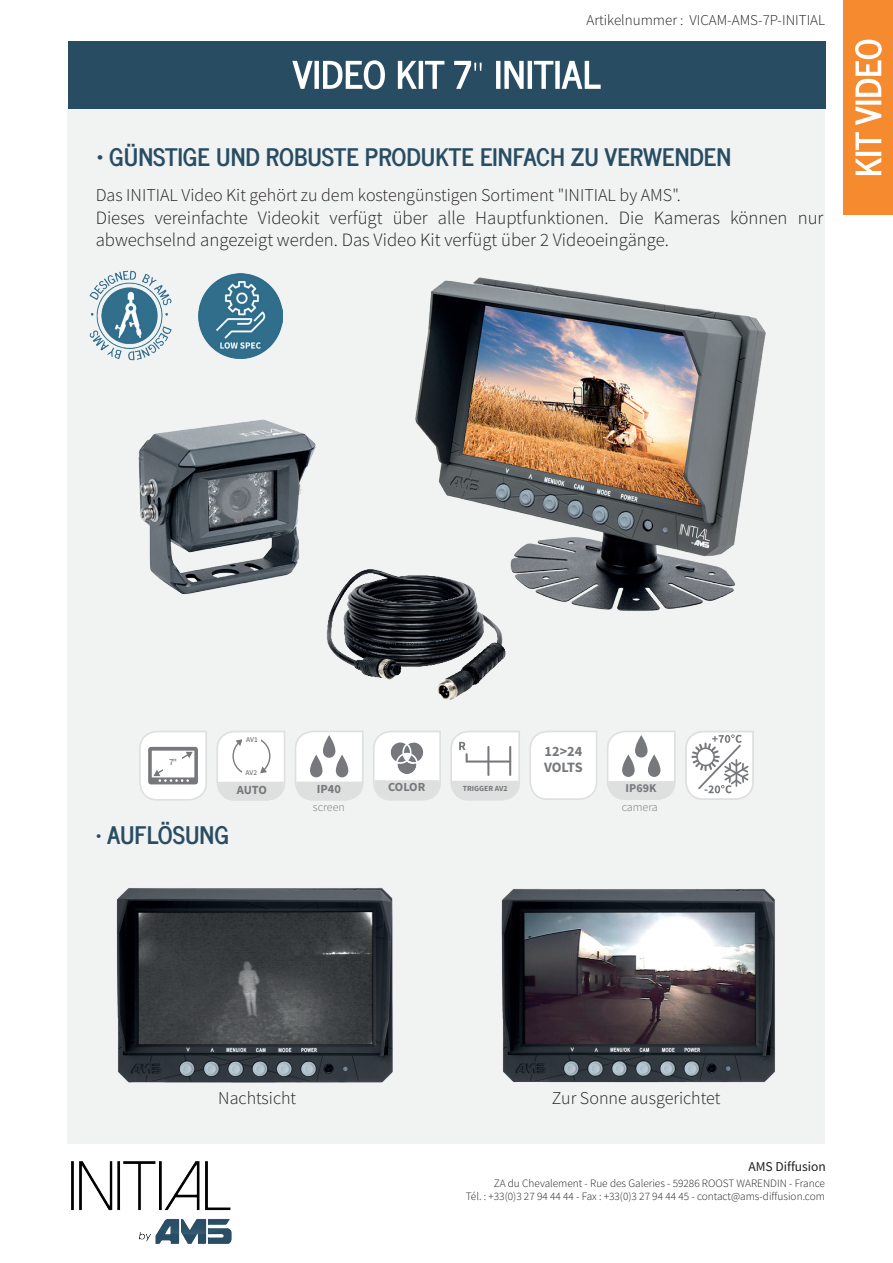
<style>
.page{position:relative;width:893px;height:1263px;background:#fff}
.page>*{position:absolute;margin:0;border:0;box-sizing:border-box;transform-origin:0 0}
.t1{font:700 24px "News Cycle";color:#284d63}
.t2{font:300 18.75px/22.5px "Mada";color:#231f20}
.t3{font:300 18px "Mada";color:#231f20}
.t4{font:300 15px "Mada";color:#231f20}
.t5{font:700 14.25px/15.6px "Mada";letter-spacing:-.005em;color:#76787b}
.t6{font:13.5px "Mada";color:#231f20}
.t7{font:700 12.45px "Mada";color:#76787b}
.t8{font:700 12.3px "Mada";color:#76787b}
.t9{font:300 12px "Mada";color:#76787b}
.t10{font:700 12px "Mada";color:#76787b}
.t11{font:300 11.25px/13.5px "Mada";color:#231f20;text-align:right}
.t12{font:500 9px "Mada";color:#76787b}
.t13{font:700 7.8px "Mada";color:#76787b}
.t14{font:500 7.5px "Mada";letter-spacing:-.01em;color:#76787b}
</style>
<div class="page">
<div style="left:68px;top:108px;width:757px;height:1035px;background:#f1f2f2"></div>
<div style="left:68px;top:41px;width:757px;height:67px;background:#284d63"></div>
<div style="left:844px;top:0;width:49px;height:215px;background:#f58b2e"></div>
<img style="left:116px;top:888px;width:277px;height:195px">
<svg style="left:216px;top:731px;width:69px;height:70px"></svg>
<div style="left:242px;top:770px;width:18px;height:10px;background:#fff"></div>
<div style="left:242px;top:736px;width:19px;height:7px;background:#fff"></div>
<svg style="left:295px;top:731px;width:69px;height:69px"></svg>
<svg style="left:373px;top:731px;width:68px;height:70px"></svg>
<svg style="left:139px;top:731px;width:68px;height:70px"></svg>
<div style="left:163px;top:757px;width:19px;height:14px;background:#fff"></div>
<svg style="left:685px;top:731px;width:69px;height:69px"></svg>
<svg style="left:529px;top:731px;width:68px;height:69px"></svg>
<svg style="left:450px;top:731px;width:70px;height:70px"></svg>
<svg style="left:607px;top:731px;width:69px;height:69px"></svg>
<img style="left:89px;top:277px;width:19px;height:78px">
<img style="left:327px;top:638px;width:179px;height:62px">
<img style="left:501px;top:888px;width:274px;height:195px">
<img style="left:108px;top:270px;width:658px;height:368px">
<img style="left:71px;top:1161px;width:161px;height:83px">
<svg style="left:855px;top:40px;width:27px;height:135px"></svg>
<svg style="left:292px;top:60px;width:309px;height:29px"></svg>
<img style="left:198px;top:274px;width:85px;height:84px">
<p class="t4" style="left:586px;top:12px;width:240px">Artikelnummer : VICAM-AMS-7P-INITIAL</p>
<p class="t1" style="left:109px;top:136px;width:624px">GÜNSTIGE UND ROBUSTE PRODUKTE EINFACH ZU VERWENDEN</p>
<p class="t3" style="left:96px;top:185px;width:587px">Das INITIAL Video Kit gehört zu dem kostengünstigen Sortiment "INITIAL by AMS".</p>
<p class="t2" style="left:96px;top:207px;width:729px">Dieses vereinfachte Videokit verfügt über alle Hauptfunktionen. Die Kameras können nur abwechselnd angezeigt werden. Das Video Kit verfügt über 2 Videoeingänge.</p>
<p class="t14" style="left:246px;top:735px;width:13px">AV1</p>
<p class="t14" style="left:245px;top:768px;width:13px">AV2</p>
<p class="t12" style="left:169px;top:757px;width:10px">7"</p>
<p class="t5" style="left:544px;top:745px;width:40px">12&gt;24<br>VOLTS</p>
<p class="t13" style="left:463px;top:784px;width:46px">TRIGGER AV2</p>
<p class="t10" style="left:626px;top:781px;width:32px">IP69K</p>
<p class="t9" style="left:313px;top:800px;width:33px">screen</p>
<p class="t9" style="left:622px;top:800px;width:38px">camera</p>
<p class="t8" style="left:317px;top:782px;width:26px">IP40</p>
<p class="t8" style="left:388px;top:780px;width:39px">COLOR</p>
<p class="t7" style="left:237px;top:783px;width:32px">AUTO</p>
<p class="t1" style="left:96px;top:814px;width:135px">• AUFLÖSUNG</p>
<p class="t3" style="left:218px;top:1089px;width:79px">Nachtsicht</p>
<p class="t3" style="left:552px;top:1089px;width:170px">Zur Sonne ausgerichtet</p>
<p class="t6" style="left:748px;top:1159px;width:79px">AMS Diffusion</p>
<p class="t11" style="left:466px;top:1177px;width:361px">ZA du Chevalement - Rue des Galeries - 59286 ROOST WARENDIN - France<br>Tél. : +33(0)3 27 94 44 44 - Fax : +33(0)3 27 94 44 45 - contact@ams-diffusion.com</p>
</div>
